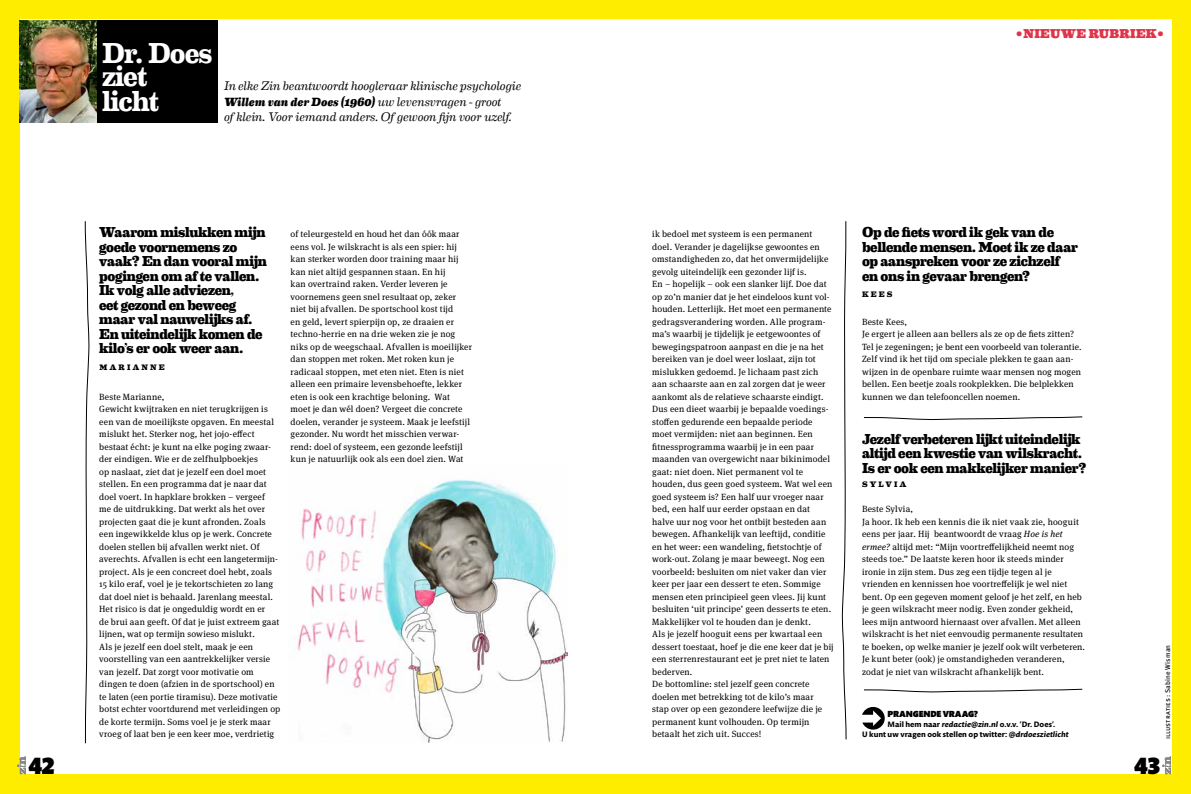
<style>
.page{position:relative;width:1191px;height:794px;background:#ffed00}
.page>*{position:absolute;margin:0;border:0;box-sizing:border-box;transform-origin:0 0}
.t1{font:700 29px/24px "Eames Century Modern";letter-spacing:-.035em;color:#fff}
.t2{font:900 24px "Mundo Sans Std";color:#000}
.t3{font:800 14.5px/14.5px "Eames Century Modern";letter-spacing:-.03em;color:#000}
.t4{font:900 13px "Eames Century Modern";letter-spacing:.02em;color:#df354a}
.t5{font:italic 12.5px "Eames Century Modern";letter-spacing:-.005em;color:#000}
.t6{font:italic 800 12px "Eames Century Modern";letter-spacing:-.01em;color:#000}
.t7{font:9px/12.5px "Meta Serif OT";letter-spacing:.02em;color:#000}
.t8{font:900 9px "Mundo Sans Std";letter-spacing:-.02em;color:#000}
.t9{font:700 8px/10px "Mundo Sans Std";letter-spacing:.005em;color:#000}
.t10{font:800 8px "Eames Century Modern";letter-spacing:.255em;color:#000}
.t11{font:7px "Meta OT";letter-spacing:.025em;color:#000}
.s1{font-weight:400;font-size:12.5px}
.s2{font-style:italic}
</style>
<div class="page">
<div style="left:20px;top:20px;width:1151px;height:754px;background:#fff"></div>
<img style="left:297px;top:479px;width:270px;height:263px">
<div style="left:22px;top:20px;width:196px;height:102px;background:#000"></div>
<svg style="left:17px;top:756px;width:9px;height:18px"></svg>
<svg style="left:1162px;top:756px;width:9px;height:18px"></svg>
<img style="left:20px;top:20px;width:76px;height:102px">
<svg style="left:862px;top:707px;width:22px;height:22px"></svg>
<svg style="left:863px;top:416px;width:219px;height:4px"></svg>
<svg style="left:864px;top:689px;width:218px;height:4px"></svg>
<svg style="left:842px;top:221px;width:4px;height:519px"></svg>
<svg style="left:85px;top:221px;width:4px;height:522px"></svg>
<h1 class="t1" style="left:102px;top:39px;width:112px">Dr. Does ziet<br>licht</h1>
<h3 class="t5" style="left:224px;top:76px;width:299px">In elke Zin beantwoordt hoogleraar klinische psychologie</h3>
<h3 class="t6" style="left:224px;top:93px;width:279px">Willem van der Does (1960) <span class="s1">uw levensvragen - groot</span></h3>
<h3 class="t5" style="left:224px;top:107px;width:289px">of klein. Voor iemand anders. Of gewoon fijn voor uzelf.</h3>
<h3 class="t3" style="left:99px;top:224px;width:169px">Waarom mislukken mijn goede voornemens zo vaak? En dan vooral mijn pogingen om af te vallen.<br>Ik volg alle adviezen,<br>eet gezond en beweeg maar val nauwelijks af.<br>En uiteindelijk komen de kilo’s er ook weer aan.</h3>
<p class="t10" style="left:99px;top:361px;width:67px">MARIANNE</p>
<p class="t7" style="left:99px;top:390px;width:183px">Beste Marianne,<br>Gewicht kwijtraken en niet terugkrijgen is een van de moeilijkste opgaven. En meestal mislukt het. Sterker nog, het jojo-effect bestaat écht: je kunt na elke poging zwaar&shy;der eindigen. Wie er de zelfhulpboekjes<br>op naslaat, ziet dat je jezelf een doel moet stellen. En een programma dat je naar dat doel voert. In hapklare brokken – vergeef<br>me de uitdrukking. Dat werkt als het over projecten gaat die je kunt afronden. Zoals een ingewikkelde klus op je werk. Concrete doelen stellen bij afvallen werkt niet. Of averechts. Afvallen is echt een langetermijn&shy;project. Als je een concreet doel hebt, zoals 15 kilo eraf, voel je je tekortschieten zo lang dat doel niet is behaald. Jarenlang meestal.<br>Het risico is dat je ongeduldig wordt en er<br>de brui aan geeft. Of dat je juist extreem gaat lijnen, wat op termijn sowieso mislukt.<br>Als je jezelf een doel stelt, maak je een voorstelling van een aantrekkelijker versie van jezelf. Dat zorgt voor motivatie om dingen te doen (afzien in de sportschool) en te laten (een portie tiramisu). Deze motivatie botst echter voortdurend met verleidingen op de korte termijn. Soms voel je je sterk maar vroeg of laat ben je een keer moe, verdrietig</p>
<p class="t7" style="left:291px;top:228px;width:183px">of teleurgesteld en houd het dan óók maar eens vol. Je wilskracht is als een spier: hij kan sterker worden door training maar hij kan niet altijd gespannen staan. En hij<br>kan overtraind raken. Verder leveren je voornemens geen snel resultaat op, zeker niet bij afvallen. De sportschool kost tijd<br>en geld, levert spierpijn op, ze draaien er techno-herrie en na drie weken zie je nog niks op de weegschaal. Afvallen is moeilijker dan stoppen met roken. Met roken kun je radicaal stoppen, met eten niet. Eten is niet alleen een primaire levensbehoefte, lekker eten is ook een krachtige beloning. Wat moet je dan wél doen? Vergeet die concrete doelen, verander je systeem. Maak je leefstijl gezonder. Nu wordt het misschien verwar&shy;rend: doel of systeem, een gezonde leefstijl kun je natuurlijk ook als een doel zien. Wat</p>
<h3 class="t4" style="left:1016px;top:24px;width:149px">•NIEUWE RUBRIEK•</h3>
<p class="t7" style="left:652px;top:228px;width:183px">ik bedoel met systeem is een permanent doel. Verander je dagelijkse gewoontes en omstandigheden zo, dat het onvermijdelijke gevolg uiteindelijk een gezonder lijf is.<br>En – hopelijk – ook een slanker lijf. Doe dat op zo’n manier dat je het eindeloos kunt vol&shy;houden. Letterlijk. Het moet een permanente gedragsverandering worden. Alle program&shy;ma’s waarbij je tijdelijk je eetgewoontes of bewegingspatroon aanpast en die je na het bereiken van je doel weer loslaat, zijn tot mislukken gedoemd. Je lichaam past zich aan schaarste aan en zal zorgen dat je weer aankomt als de relatieve schaarste eindigt.<br>Dus een dieet waarbij je bepaalde voedings&shy;stoffen gedurende een bepaalde periode moet vermijden: niet aan beginnen. Een fitnessprogramma waarbij je in een paar maanden van overgewicht naar bikinimodel gaat: niet doen. Niet permanent vol te houden, dus geen goed systeem. Wat wel een goed systeem is? Een half uur vroeger naar bed, een half uur eerder opstaan en dat halve uur nog voor het ontbijt besteden aan bewegen. Afhankelijk van leeftijd, conditie en het weer: een wandeling, fietstochtje of work-out. Zolang je maar beweegt. Nog een voorbeeld: besluiten om niet vaker dan vier keer per jaar een dessert te eten. Sommige mensen eten principieel geen vlees. Jij kunt besluiten ‘uit principe’ geen desserts te eten.<br>Makkelijker vol te houden dan je denkt.<br>Als je jezelf hooguit eens per kwartaal een dessert toestaat, hoef je die ene keer dat je bij een sterrenrestaurant eet je pret niet te laten bederven.<br>De bottomline: stel jezelf geen concrete doelen met betrekking tot de kilo’s maar<br>stap over op een gezondere leefwijze die je permanent kunt volhouden. Op termijn betaalt het zich uit. Succes!</p>
<h3 class="t3" style="left:862px;top:224px;width:218px">Op de fiets word ik gek van de bellende mensen. Moet ik ze daar op aanspreken voor ze zichzelf en ons in gevaar brengen?</h3>
<p class="t10" style="left:862px;top:288px;width:32px">KEES</p>
<p class="t7" style="left:862px;top:315px;width:221px">Beste Kees,<br>Je ergert je alleen aan bellers als ze op de fiets zitten?<br>Tel je zegeningen; je bent een voorbeeld van tolerantie.<br>Zelf vind ik het tijd om speciale plekken te gaan aan&shy;wijzen in de openbare ruimte waar mensen nog mogen bellen. Een beetje zoals rookplekken. Die belplekken kunnen we dan telefooncellen noemen.</p>
<h3 class="t3" style="left:862px;top:430px;width:225px">Jezelf verbeteren lijkt uiteindelijk altijd een kwestie van wilskracht.<br>Is er ook een makkelijker manier?</h3>
<p class="t10" style="left:862px;top:478px;width:46px">SYLVIA</p>
<p class="t7" style="left:862px;top:503px;width:224px">Beste Sylvia,<br>Ja hoor. Ik heb een kennis die ik niet vaak zie, hooguit eens per jaar. Hij beantwoordt de vraag <span class="s2">Hoe is het ermee?</span> altijd met: “Mijn voortreffelijkheid neemt nog steeds toe.” De laatste keren hoor ik steeds minder ironie in zijn stem. Dus zeg een tijdje tegen al je vrienden en kennissen hoe voortreffelijk je wel niet bent. Op een gegeven moment geloof je het zelf, en heb je geen wilskracht meer nodig. Even zonder gekheid, lees mijn antwoord hiernaast over afvallen. Met alleen wilskracht is het niet eenvoudig permanente resultaten te boeken, op welke manier je jezelf ook wilt verbeteren.<br>Je kunt beter (ook) je omstandigheden veranderen, zodat je niet van wilskracht afhankelijk bent.</p>
<p class="t8" style="left:887px;top:709px;width:92px">PRANGENDE VRAAG?</p>
<p class="t9" style="left:862px;top:719px;width:208px;text-indent:26px">Mail hem naar <span class="s2">redactie@zin.nl</span> o.v.v. ‘Dr. Does’.<br>U kunt uw vragen ook stellen op twitter: <span class="s2">@drdoeszietlicht</span></p>
<p class="t11" style="left:1163px;top:739px;width:96px;rotate:-90deg">illustraties : Sabine Wisman</p>
<h2 class="t2" style="left:28px;top:752px;width:29px">42</h2>
<h2 class="t2" style="left:1134px;top:752px;width:29px">43</h2>
</div>
